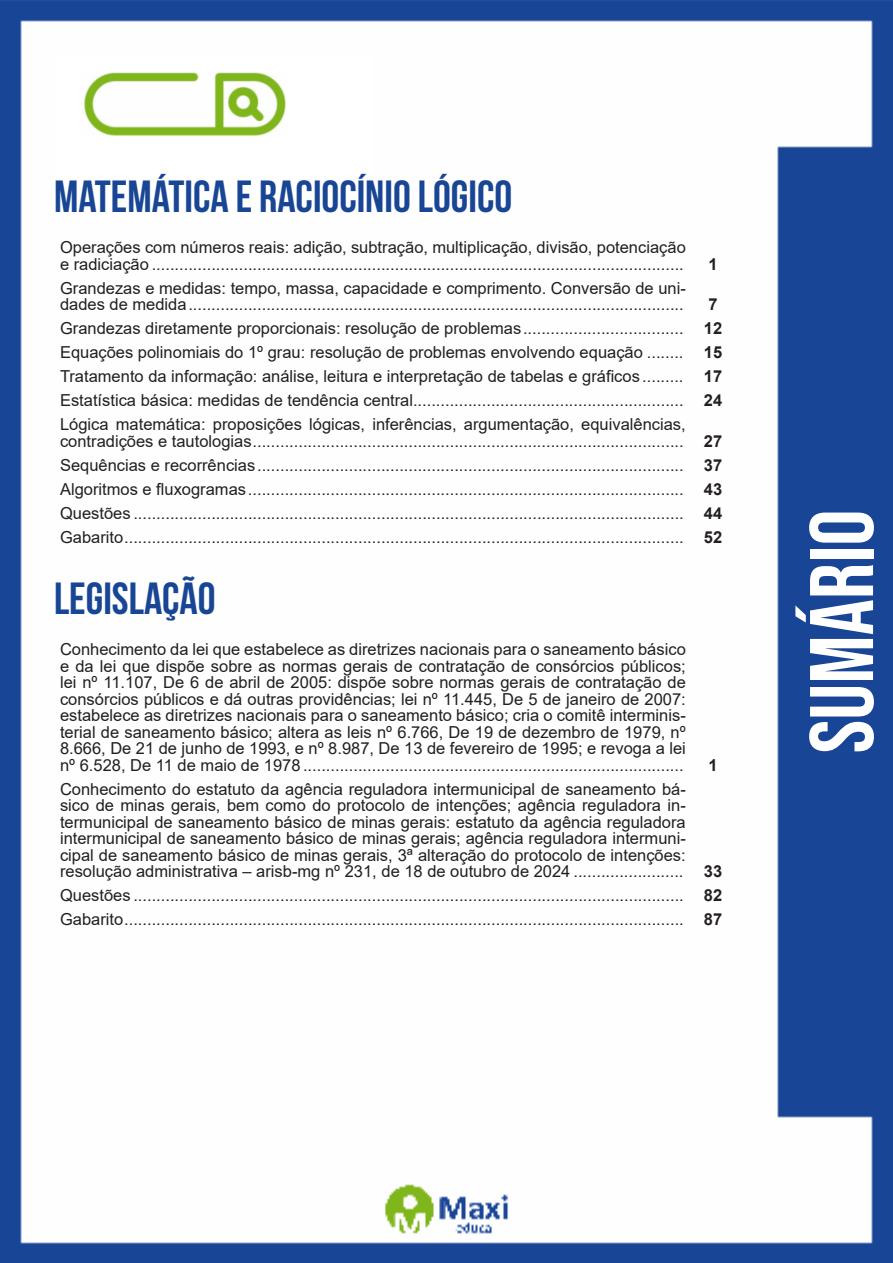
<style>
.page{position:relative;width:893px;height:1263px;background:#fff}
.page>*{position:absolute;margin:0;border:0;box-sizing:border-box;transform-origin:0 0}
.t1{font:90px "Bebas Neue";color:#fff}
.t2{font:700 45px "Bebas Neue";color:#184695}
.ALTERNATIVAS{font:16.5px/16.5px "Arial";color:#231f20}
.INDICE{font:700 16.5px "Arial";color:#231f20}
.TITULO_DE_LEI{font:700 16.5px "Arial";color:#231f20}
</style>
<div class="page">
<img style="left:0;top:0;width:893px;height:1263px">
<div style="left:55px;top:55px;width:317px;height:121px;background:#fff"></div>
<img style="left:84px;top:72px;width:201px;height:64px">
<p class="t2" style="left:54px;top:172px;width:460px">MATEMÁTICA E RACIOCÍNIO LÓGICO</p>
<p class="ALTERNATIVAS" style="left:60px;top:239px;width:627px">Operações com números reais: adição, subtração, multiplicação, divisão, potenciação e radiciação ....................................................................................................................</p>
<p class="ALTERNATIVAS" style="left:60px;top:280px;width:627px">Grandezas e medidas: tempo, massa, capacidade e comprimento. Conversão de uni&shy;dades de medida............................................................................................................</p>
<p class="INDICE" style="left:708px;top:252px;width:11px">1</p>
<p class="INDICE" style="left:708px;top:293px;width:11px">7</p>
<p class="ALTERNATIVAS" style="left:60px;top:320px;width:625px">Grandezas diretamente proporcionais: resolução de problemas...................................</p>
<p class="INDICE" style="left:704px;top:317px;width:20px">12</p>
<p class="ALTERNATIVAS" style="left:60px;top:344px;width:625px">Equações polinomiais do 1º grau: resolução de problemas envolvendo equação ........</p>
<p class="INDICE" style="left:704px;top:341px;width:20px">15</p>
<p class="ALTERNATIVAS" style="left:60px;top:368px;width:625px">Tratamento da informação: análise, leitura e interpretação de tabelas e gráficos .........</p>
<p class="TITULO_DE_LEI" style="left:704px;top:365px;width:20px">17</p>
<p class="ALTERNATIVAS" style="left:60px;top:392px;width:625px">Estatística básica: medidas de tendência central...........................................................</p>
<p class="INDICE" style="left:704px;top:389px;width:20px">24</p>
<p class="ALTERNATIVAS" style="left:60px;top:416px;width:627px">Lógica matemática: proposições lógicas, inferências, argumentação, equivalências, contradições e tautologias..............................................................................................</p>
<p class="INDICE" style="left:704px;top:430px;width:20px">27</p>
<p class="ALTERNATIVAS" style="left:60px;top:457px;width:625px">Sequências e recorrências.............................................................................................</p>
<p class="INDICE" style="left:704px;top:454px;width:20px">37</p>
<p class="ALTERNATIVAS" style="left:60px;top:481px;width:625px">Algoritmos e fluxogramas...............................................................................................</p>
<p class="INDICE" style="left:704px;top:478px;width:20px">43</p>
<p class="ALTERNATIVAS" style="left:60px;top:505px;width:625px">Questões ........................................................................................................................</p>
<p class="INDICE" style="left:704px;top:502px;width:20px">44</p>
<p class="ALTERNATIVAS" style="left:60px;top:529px;width:625px">Gabarito..........................................................................................................................</p>
<p class="INDICE" style="left:704px;top:526px;width:20px">52</p>
<p class="t2" style="left:54px;top:574px;width:163px">LEGISLAÇÃO</p>
<p class="ALTERNATIVAS" style="left:60px;top:641px;width:627px;text-align:justify">Conhecimento da lei que estabelece as diretrizes nacionais para o saneamento básico e da lei que dispõe sobre as normas gerais de contratação de consórcios públicos; lei nº 11.107, De 6 de abril de 2005: dispõe sobre normas gerais de contratação de consórcios públicos e dá outras providências; lei nº 11.445, De 5 de janeiro de 2007: estabelece as diretrizes nacionais para o saneamento básico; cria o comitê interminis&shy;terial de saneamento básico; altera as leis nº 6.766, De 19 de dezembro de 1979, nº 8.666, De 21 de junho de 1993, e nº 8.987, De 13 de fevereiro de 1995; e revoga a lei nº 6.528, De 11 de maio de 1978 ...................................................................................</p>
<p class="INDICE" style="left:708px;top:753px;width:11px">1</p>
<p class="ALTERNATIVAS" style="left:60px;top:780px;width:627px;text-align:justify">Conhecimento do estatuto da agência reguladora intermunicipal de saneamento bá&shy;sico de minas gerais, bem como do protocolo de intenções; agência reguladora in&shy;termunicipal de saneamento básico de minas gerais: estatuto da agência reguladora intermunicipal de saneamento básico de minas gerais; agência reguladora intermuni&shy;cipal de saneamento básico de minas gerais, 3ª alteração do protocolo de intenções: resolução administrativa – arisb-mg nº 231, de 18 de outubro de 2024 ........................</p>
<p class="TITULO_DE_LEI" style="left:704px;top:860px;width:20px">33</p>
<p class="ALTERNATIVAS" style="left:60px;top:887px;width:625px">Questões ........................................................................................................................</p>
<p class="TITULO_DE_LEI" style="left:704px;top:884px;width:20px">82</p>
<p class="ALTERNATIVAS" style="left:60px;top:911px;width:625px">Gabarito..........................................................................................................................</p>
<p class="TITULO_DE_LEI" style="left:704px;top:908px;width:20px">87</p>
<h1 class="t1" style="left:791px;top:753px;width:245px;rotate:-90deg">sumário</h1>
</div>
